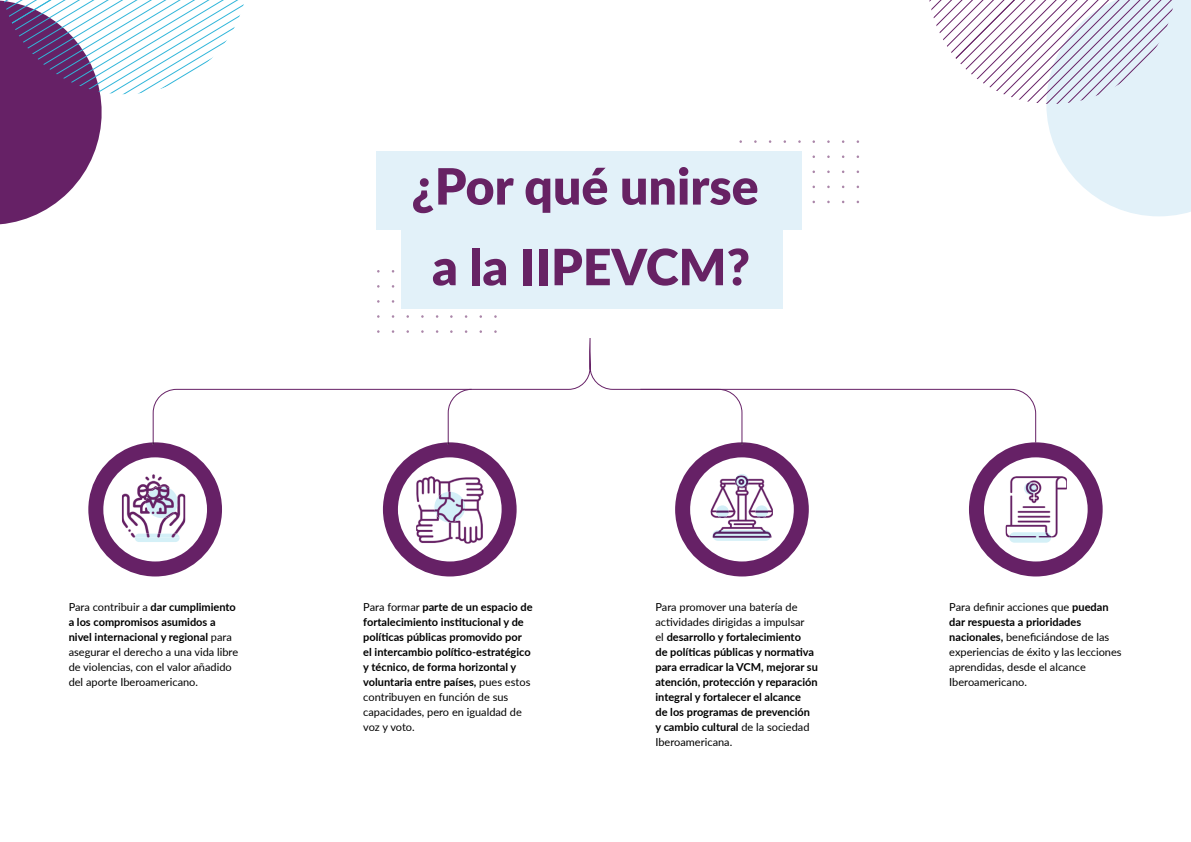
<style>
.page{position:relative;width:1191px;height:842px;background:#fff}
.page>*{position:absolute;margin:0;border:0;box-sizing:border-box;transform-origin:0 0}
.t1{font:900 50px/80.7px "Lato";color:#672264;text-align:center}
.t2{font:700 11px/15px "Lato";color:#000}
.t3{font:11px/15px "Lato";color:#000}
.s1{font-weight:700}
.s2{font-weight:400}
</style>
<div class="page">
<div style="left:376px;top:151px;width:426px;height:79px;background:#e2f1f9"></div>
<div style="left:401px;top:230px;width:381px;height:79px;background:#e2f1f9"></div>
<svg style="left:929px;top:0;width:262px;height:216px"></svg>
<svg style="left:0;top:0;width:244px;height:225px"></svg>
<svg style="left:153px;top:338px;width:883px;height:104px"></svg>
<svg style="left:640px;top:389px;width:169px;height:187px"></svg>
<svg style="left:969px;top:442px;width:133px;height:134px"></svg>
<svg style="left:383px;top:389px;width:133px;height:187px"></svg>
<svg style="left:88px;top:442px;width:134px;height:134px"></svg>
<h1 class="t1" style="left:411px;top:144px;width:349px">¿Por qué unirse a la IIPEVCM?</h1>
<p class="t3" style="left:69px;top:599px;width:171px">Para contribuir a <span class="s1">dar cumplimiento a los compromisos asumidos a nivel internacional y regional</span> para asegurar el derecho a una vida libre de violencias, con el valor añadido del aporte Iberoamericano.</p>
<p class="t2" style="left:363px;top:599px;width:171px"><span class="s2">Para formar</span> parte de un espacio de fortalecimiento institucional y de políticas públicas promovido por el intercambio político-estratégico y técnico, de forma horizontal y voluntaria entre países, <span class="s2">pues estos contribuyen en función de sus capacidades, pero en igualdad de voz y voto.</span></p>
<p class="t2" style="left:655px;top:599px;width:164px"><span class="s2">Para promover una batería de actividades dirigidas a impulsar<br>el</span> desarrollo y fortalecimiento<br>de políticas públicas y normativa para erradicar la VCM, mejorar su atención, protección y reparación integral y fortalecer el alcance<br>de los programas de prevención y cambio cultural <span class="s2">de la sociedad<br>Iberoamericana.</span></p>
<p class="t3" style="left:949px;top:599px;width:174px">Para definir acciones que <span class="s1">puedan dar respuesta a prioridades nacionales,</span> beneficiándose de las experiencias de éxito y las lecciones aprendidas, desde el alcance<br>Iberoamericano.</p>
</div>
